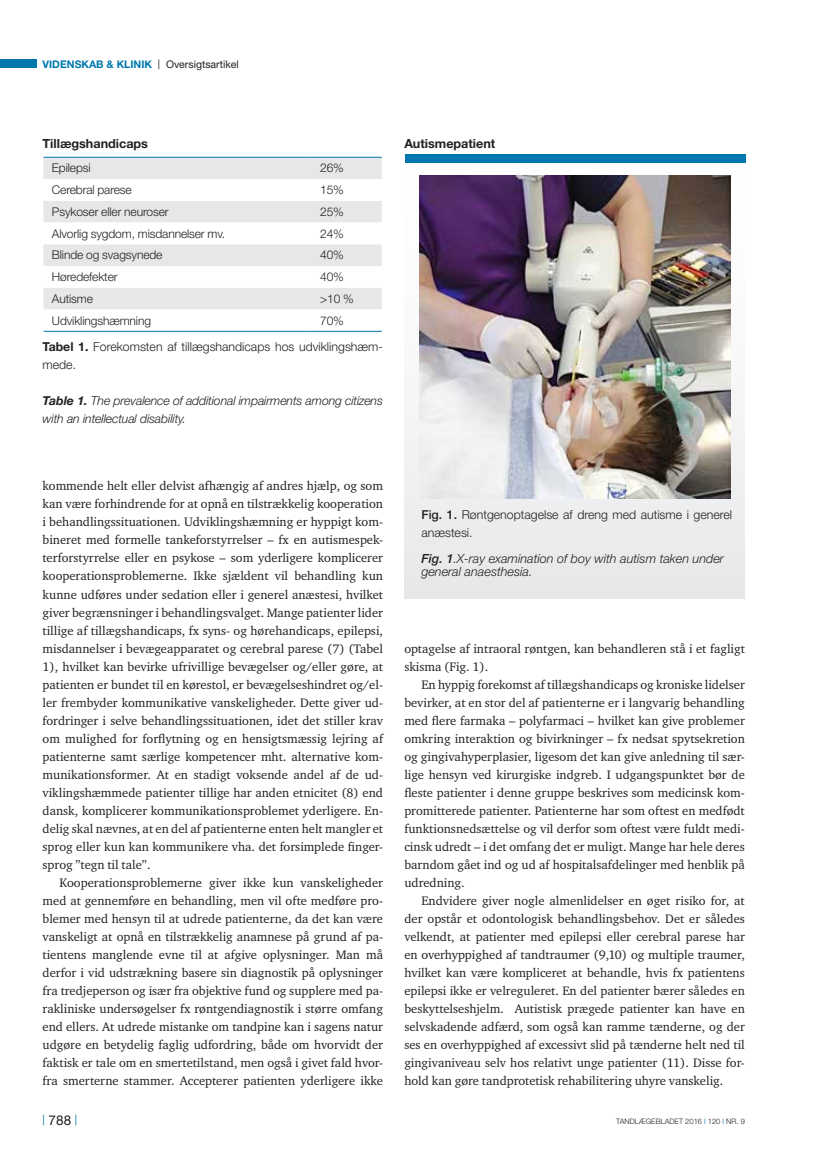
<style>
.page{position:relative;width:830px;height:1157px;background:#fff}
.page>*{position:absolute;margin:0;border:0;box-sizing:border-box;transform-origin:0 0}
.t1{font:13.5px "Helvetica Neue";color:#231f20}
.t2{font:12.6px/18px "Charter ITC";color:#231f20;text-align:justify}
.t3{font:italic 300 12.6px/13.2px "Helvetica Neue";color:#231f20}
.t4{font:700 12.6px "Helvetica Neue";color:#231f20}
.t5{font:300 12.3px/18px "Helvetica Neue";color:#231f20}
.t6{font:italic 300 12.3px/18px "Helvetica Neue";letter-spacing:-.01em;color:#231f20}
.t7{font:300 12px "Helvetica Neue LT Std";letter-spacing:-.01em;color:#231f20}
.t8{font:700 10.5px "Helvetica Neue";color:#0078ae}
.t9{font:300 7.5px "Helvetica Neue";color:#231f20}
.s1{font-family:"Arial Narrow";font-weight:400;color:#231f20}
.s2{font-weight:400;color:#231f20}
.s3{font-weight:700}
.s4{font-weight:500}
.s5{font-weight:400;color:#0078ae}
</style>
<div class="page">
<div style="left:0;top:60px;width:37px;height:8px;background:#0078ae"></div>
<div style="left:43px;top:158px;width:338px;height:21px;background:#e6e7e9"></div>
<svg style="left:43px;top:201px;width:338px;height:130px"></svg>
<hr style="left:43px;top:331px;width:268px;height:1px;background:#0078ae">
<hr style="left:311px;top:331px;width:70px;height:1px;background:#0078ae">
<hr style="left:43px;top:157px;width:268px;height:1px;background:#0078ae">
<hr style="left:311px;top:157px;width:70px;height:1px;background:#0078ae">
<div style="left:404px;top:157px;width:340px;height:441px;background:linear-gradient(to bottom,#f6f5f4,#e8e9eb)"></div>
<div style="left:405px;top:154px;width:340px;height:8px;background:#0078ae"></div>
<img style="left:419px;top:175px;width:311px;height:323px">
<p class="t8" style="left:43px;top:58px;width:198px">VIDENSKAB &amp; KLINIK <span class="s1">|</span> <span class="s2">Oversigtsartikel</span></p>
<p class="t4" style="left:43px;top:136px;width:107px">Tillægshandicaps</p>
<p class="t7" style="left:52px;top:161px;width:40px">Epilepsi</p>
<p class="t7" style="left:320px;top:161px;width:25px">26%</p>
<p class="t7" style="left:52px;top:182px;width:81px">Cerebral parese</p>
<p class="t7" style="left:320px;top:182px;width:25px">15%</p>
<p class="t7" style="left:52px;top:204px;width:118px">Psykoser eller neuroser</p>
<p class="t7" style="left:320px;top:204px;width:25px">25%</p>
<p class="t7" style="left:52px;top:226px;width:175px">Alvorlig sygdom, misdannelser mv.</p>
<p class="t7" style="left:320px;top:226px;width:25px">24%</p>
<p class="t7" style="left:52px;top:248px;width:112px">Blinde og svagsynede</p>
<p class="t7" style="left:320px;top:248px;width:25px">40%</p>
<p class="t7" style="left:52px;top:269px;width:67px">Høredefekter</p>
<p class="t7" style="left:320px;top:269px;width:25px">40%</p>
<p class="t7" style="left:52px;top:291px;width:43px">Autisme</p>
<p class="t7" style="left:320px;top:291px;width:35px">&gt;10 %</p>
<p class="t7" style="left:52px;top:313px;width:100px">Udviklingshæmning</p>
<p class="t7" style="left:320px;top:313px;width:25px">70%</p>
<p class="t5" style="left:43px;top:337px;width:342px"><span class="s3">Tabel 1.</span> Forekomsten af tillægshandicaps hos udviklingshæm&shy;mede.</p>
<p class="t6" style="left:43px;top:391px;width:342px"><span class="s3">Table 1.</span> The prevalence of additional impairments among citizens with an intellectual disability.</p>
<p class="t4" style="left:404px;top:136px;width:92px">Autismepatient</p>
<p class="t2" style="left:43px;top:477px;width:342px">kommende helt eller delvist afhængig af andres hjælp, og som kan være forhindrende for at opnå en tilstrækkelig kooperation i behandlingssituationen. Udviklingshæmning er hyppigt kom&shy;bineret med formelle tankeforstyrrelser – fx en autismespek&shy;terforstyrrelse eller en psykose – som yderligere komplicerer kooperationsproblemerne. Ikke sjældent vil behandling kun kunne udføres under sedation eller i generel anæstesi, hvilket giver begrænsninger i behandlingsvalget. Mange patienter lider tillige af tillægshandicaps, fx syns- og hørehandicaps, epilepsi, misdannelser i bevægeapparatet og cerebral parese (7) (Tabel 1), hvilket kan bevirke ufrivillige bevægelser og/eller gøre, at patienten er bundet til en kørestol, er bevægelseshindret og/el&shy;ler frembyder kommunikative vanskeligheder. Dette giver ud&shy;fordringer i selve behandlingssituationen, idet det stiller krav om mulighed for forflytning og en hensigtsmæssig lejring af patienterne samt særlige kompetencer mht. alternative kom&shy;munikationsformer. At en stadigt voksende andel af de ud&shy;viklingshæmmede patienter tillige har anden etnicitet (8) end dansk, komplicerer kommunikationsproblemet yderligere. En&shy;delig skal nævnes, at en del af patienterne enten helt mangler et sprog eller kun kan kommunikere vha. det forsimplede finger&shy;sprog ”tegn til tale”.</p>
<p class="t2" style="left:43px;top:873px;width:342px;text-indent:17px">Kooperationsproblemerne giver ikke kun vanskeligheder med at gennemføre en behandling, men vil ofte medføre pro&shy;blemer med hensyn til at udrede patienterne, da det kan være vanskeligt at opnå en tilstrækkelig anamnese på grund af pa&shy;tientens manglende evne til at afgive oplysninger. Man må derfor i vid udstrækning basere sin diagnostik på oplysninger fra tredjeperson og især fra objektive fund og supplere med pa&shy;rakliniske undersøgelser fx røntgendiagnostik i større omfang end ellers. At udrede mistanke om tandpine kan i sagens natur udgøre en betydelig faglig udfordring, både om hvorvidt der faktisk er tale om en smertetilstand, men også i givet fald hvor&shy;fra smerterne stammer. Accepterer patienten yderligere ikke</p>
<p class="t5" style="left:421px;top:505px;width:312px"><span class="s4">Fig. 1.</span> Røntgenoptagelse af dreng med autisme i generel anæstesi.</p>
<p class="t3" style="left:421px;top:551px;width:304px"><span class="s4">Fig. 1</span>.X-ray examination of boy with autism taken under general anaesthesia.</p>
<p class="t2" style="left:404px;top:639px;width:342px">optagelse af intraoral røntgen, kan behandleren stå i et fagligt skisma (Fig. 1).</p>
<p class="t2" style="left:404px;top:675px;width:342px;text-indent:17px">En hyppig forekomst af tillægshandicaps og kroniske lidelser bevirker, at en stor del af patienterne er i langvarig behandling med flere farmaka – polyfarmaci – hvilket kan give problemer omkring interaktion og bivirkninger – fx nedsat spytsekretion og gingivahyperplasier, ligesom det kan give anledning til sær&shy;lige hensyn ved kirurgiske indgreb. I udgangspunktet bør de fleste patienter i denne gruppe beskrives som medicinsk kom&shy;promitterede patienter. Patienterne har som oftest en medfødt funktionsnedsættelse og vil derfor som oftest være fuldt medi&shy;cinsk udredt – i det omfang det er muligt. Mange har hele deres barndom gået ind og ud af hospitalsafdelinger med henblik på udredning.</p>
<p class="t2" style="left:404px;top:891px;width:342px;text-indent:17px">Endvidere giver nogle almenlidelser en øget risiko for, at der opstår et odontologisk behandlingsbehov. Det er således velkendt, at patienter med epilepsi eller cerebral parese har en overhyppighed af tandtraumer (9,10) og multiple traumer, hvilket kan være kompliceret at behandle, hvis fx patientens epilepsi ikke er velreguleret. En del patienter bærer således en beskyttelseshjelm. Autistisk prægede patienter kan have en selvskadende adfærd, som også kan ramme tænderne, og der ses en overhyppighed af excessivt slid på tænderne helt ned til gingivaniveau selv hos relativt unge patienter (11). Disse for&shy;hold kan gøre tandprotetisk rehabilitering uhyre vanskelig.</p>
<p class="t1" style="left:43px;top:1112px;width:36px"><sup>|</sup> 788 <sup>|</sup></p>
<p class="t9" style="left:615px;top:1116px;width:130px">TANDLÆGEBLADET 2016 <span class="s5">|</span> 120 <span class="s5">|</span> NR. 9</p>
</div>
